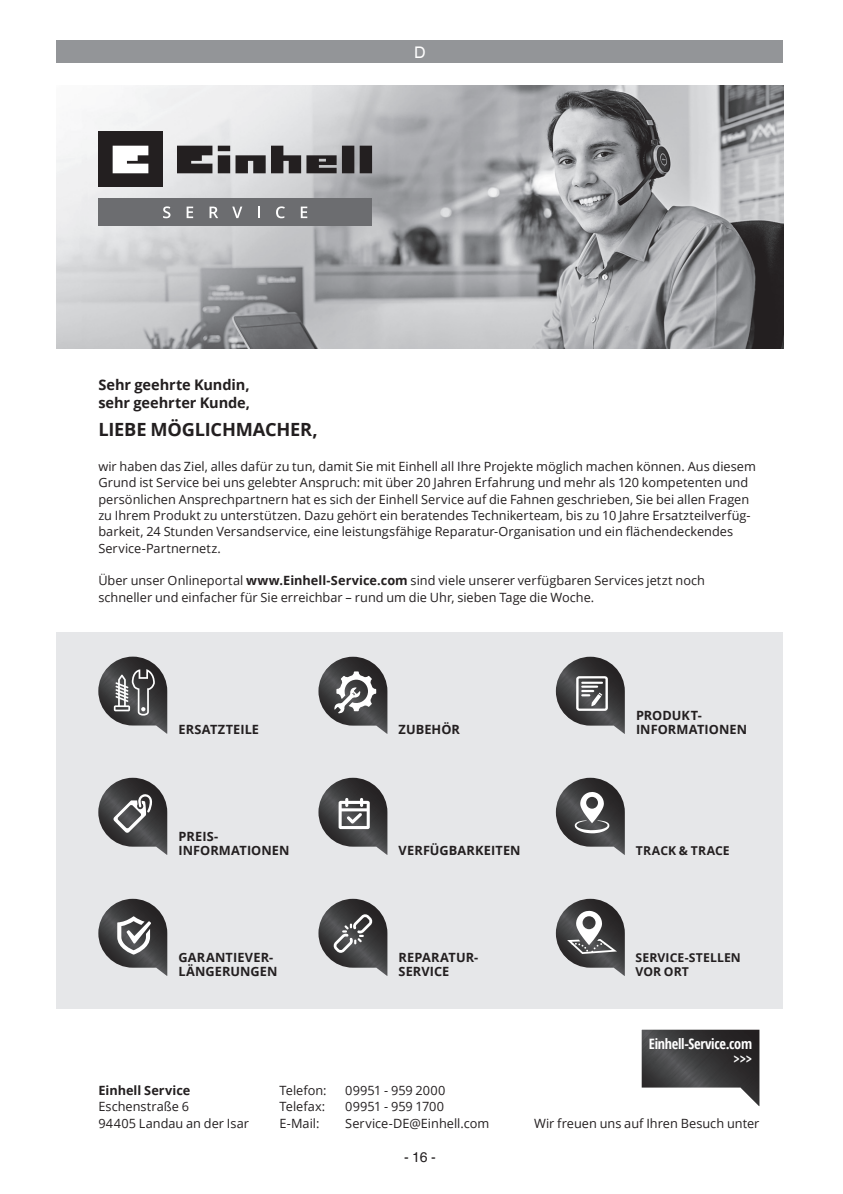
<style>
.page{position:relative;width:843px;height:1194px;background:#fff}
.page>*{position:absolute;margin:0;border:0;box-sizing:border-box;transform-origin:0 0}
.t1{font:700 18.2px "Open Sans";letter-spacing:-.015em;color:#231f20}
.t2{font:16px "Helvetica World";color:#fff}
.t3{font:700 14.6px/18.4px "Open Sans";letter-spacing:-.005em;color:#231f20}
.t4{font:700 condensed 14.2px/15.2px "Open Sans";letter-spacing:-.02em;color:#fff;text-align:right}
.t5{font:14px "Helvetica World";color:#231f20}
.t6{font:12.8px/16.4px "Open Sans";color:#231f20}
.t7{font:700 12.8px/14.6px "Open Sans";letter-spacing:.005em;color:#231f20}
.t8{font:700 12.2px/14px "Open Sans";letter-spacing:.01em;color:#231f20}
.s1{font-weight:700}
</style>
<div class="page">
<div style="left:57px;top:41px;width:725px;height:22px;background:#939598"></div>
<img style="left:57px;top:86px;width:725px;height:262px">
<div style="left:98px;top:199px;width:274px;height:27px;background:#6c6d70"></div>
<svg style="left:163px;top:206px;width:7px;height:12px"></svg>
<svg style="left:186px;top:207px;width:7px;height:11px"></svg>
<svg style="left:209px;top:207px;width:9px;height:11px"></svg>
<svg style="left:232px;top:207px;width:10px;height:11px"></svg>
<svg style="left:276px;top:206px;width:8px;height:12px"></svg>
<svg style="left:300px;top:207px;width:7px;height:11px"></svg>
<div style="left:98px;top:132px;width:65px;height:55px;background:#231f20"></div>
<svg style="left:113px;top:146px;width:35px;height:27px"></svg>
<svg style="left:177px;top:146px;width:195px;height:27px;background:#656365"></svg>
<div style="left:57px;top:632px;width:725px;height:377px;background:#e6e7e9"></div>
<img style="left:641px;top:1029px;width:118px;height:77px">
<img style="left:98px;top:656px;width:69px;height:78px">
<img style="left:98px;top:778px;width:69px;height:77px">
<svg style="left:113px;top:794px;width:39px;height:39px;background:#747475"></svg>
<img style="left:318px;top:778px;width:69px;height:77px">
<svg style="left:338px;top:798px;width:31px;height:31px"></svg>
<img style="left:555px;top:657px;width:69px;height:77px">
<svg style="left:575px;top:676px;width:32px;height:35px"></svg>
<img style="left:555px;top:778px;width:69px;height:77px">
<svg style="left:573px;top:792px;width:36px;height:41px"></svg>
<img style="left:318px;top:899px;width:69px;height:77px">
<img style="left:555px;top:899px;width:69px;height:77px">
<img style="left:98px;top:899px;width:69px;height:77px">
<div style="left:114px;top:705px;width:16px;height:6px;background:#fff;border-radius:2px"></div>
<svg style="left:115px;top:669px;width:40px;height:46px;background:#707071"></svg>
<img style="left:318px;top:657px;width:69px;height:77px">
<svg style="left:566px;top:910px;width:50px;height:44px;background:#747475"></svg>
<svg style="left:117px;top:916px;width:34px;height:38px"></svg>
<svg style="left:334px;top:671px;width:42px;height:42px;background:#89898a"></svg>
<svg style="left:333px;top:914px;width:39px;height:39px;background:#686869"></svg>
<p class="t2" style="left:414px;top:39px;width:13px">D</p>
<p class="t3" style="left:98px;top:375px;width:153px">Sehr geehrte Kundin, sehr geehrter Kunde,</p>
<h1 class="t1" style="left:98px;top:416px;width:221px">LIEBE MÖGLICHMACHER,</h1>
<p class="t6" style="left:98px;top:457px;width:658px">wir haben das Ziel, alles dafür zu tun, damit Sie mit Einhell all Ihre Projekte möglich machen können. Aus diesem Grund ist Service bei uns gelebter Anspruch: mit über 20 Jahren Erfahrung und mehr als 120 kompetenten und persönlichen Ansprechpartnern hat es sich der Einhell Service auf die Fahnen geschrieben, Sie bei allen Fragen zu Ihrem Produkt zu unterstützen. Dazu gehört ein beratendes Technikerteam, bis zu 10 Jahre Ersatzteilverfüg&shy;barkeit, 24 Stunden Versandservice, eine leistungsfähige Reparatur-Organisation und ein flächendeckendes Service-Partnernetz.</p>
<p class="t6" style="left:98px;top:572px;width:607px">Über unser Onlineportal <span class="s1">www.Einhell-Service.com</span> sind viele unserer verfügbaren Services jetzt noch schneller und einfacher für Sie erreichbar – rund um die Uhr, sieben Tage die Woche.</p>
<p class="t7" style="left:178px;top:722px;width:82px">ERSATZTEILE</p>
<p class="t7" style="left:178px;top:828px;width:112px">PREIS-<br>INFORMATIONEN</p>
<p class="t7" style="left:178px;top:949px;width:100px">GARANTIEVER-<br>LÄNGERUNGEN</p>
<p class="t7" style="left:398px;top:722px;width:63px">ZUBEHÖR</p>
<p class="t7" style="left:398px;top:843px;width:123px">VERFÜGBARKEITEN</p>
<p class="t7" style="left:635px;top:707px;width:112px">PRODUKT-<br>INFORMATIONEN</p>
<p class="t8" style="left:635px;top:843px;width:95px">TRACK &amp; TRACE</p>
<p class="t7" style="left:398px;top:949px;width:81px">REPARATUR-<br>SERVICE</p>
<p class="t8" style="left:635px;top:950px;width:107px">SERVICE-STELLEN<br>VOR ORT</p>
<p class="t4" style="left:648px;top:1035px;width:105px">Einhell-Service.com &gt;&gt;&gt;</p>
<p class="t7" style="left:98px;top:1082px;width:94px">Einhell Service</p>
<p class="t6" style="left:98px;top:1098px;width:152px">Eschenstraße 6<br>94405 Landau an der Isar</p>
<p class="t6" style="left:279px;top:1082px;width:48px">Telefon:</p>
<p class="t6" style="left:345px;top:1082px;width:102px">09951 - 959 2000</p>
<p class="t6" style="left:279px;top:1098px;width:47px">Telefax:</p>
<p class="t6" style="left:345px;top:1098px;width:100px">09951 - 959 1700</p>
<p class="t6" style="left:279px;top:1114px;width:41px">E-Mail:</p>
<p class="t6" style="left:345px;top:1114px;width:145px">Service-DE@Einhell.com</p>
<p class="t6" style="left:533px;top:1114px;width:227px">Wir freuen uns auf Ihren Besuch unter</p>
<p class="t5" style="left:404px;top:1145px;width:33px">- 16 -</p>
</div>
